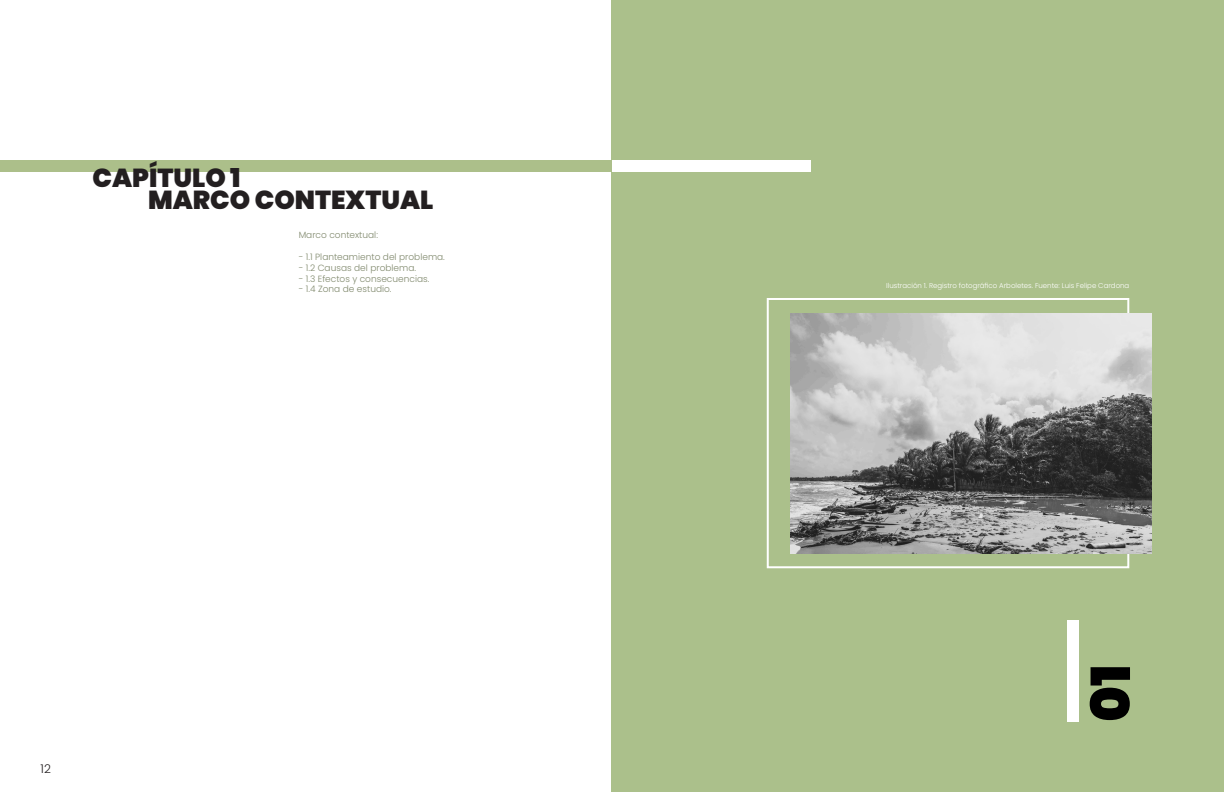
<style>
.page{position:relative;width:1224px;height:792px;background:#fff}
.page>*{position:absolute;margin:0;border:0;box-sizing:border-box;transform-origin:0 0}
.t1{font:900 54px "Poppins";color:#000}
.t2{font:900 26px/22px "Poppins";color:#231f20}
.t3{font:300 12px "Poppins";color:#231f20}
.t4{font:300 9px "Poppins";color:#80896d}
.t5{font:300 7px "Poppins";color:#fff}
</style>
<div class="page">
<div style="left:612px;top:0;width:612px;height:792px;background:#abc08b"></div>
<div style="left:612px;top:160px;width:199px;height:12px;background:#fff"></div>
<div style="left:0;top:160px;width:612px;height:12px;background:#acbf8a"></div>
<div style="left:1068px;top:620px;width:11px;height:102px;background:#fff"></div>
<div style="left:767px;top:298px;width:362px;height:270px;border:2px solid #fff"></div>
<img style="left:791px;top:313px;width:361px;height:240px">
<h2 class="t2" style="left:148px;top:167px;width:287px;text-indent:-56px">CAPÍTULO 1<br>MARCO CONTEXTUAL</h2>
<p class="t4" style="left:299px;top:230px;width:81px">Marco contextual:</p>
<p class="t4" style="left:299px;top:252px;width:148px">- 1.1 Planteamiento del problema.</p>
<p class="t4" style="left:299px;top:263px;width:119px">- 1.2 Causas del problema.</p>
<p class="t4" style="left:299px;top:273px;width:132px">- 1.3 Efectos y consecuencias.</p>
<p class="t4" style="left:299px;top:284px;width:94px">- 1.4 Zona de estudio.</p>
<h3 class="t3" style="left:41px;top:761px;width:12px">12</h3>
<p class="t5" style="left:886px;top:282px;width:245px">Ilustración 1. Registro fotográfico Arboletes. Fuente: Luis Felipe Cardona</p>
<h1 class="t1" style="left:1080px;top:722px;width:59px;rotate:-90deg">01</h1>
</div>
